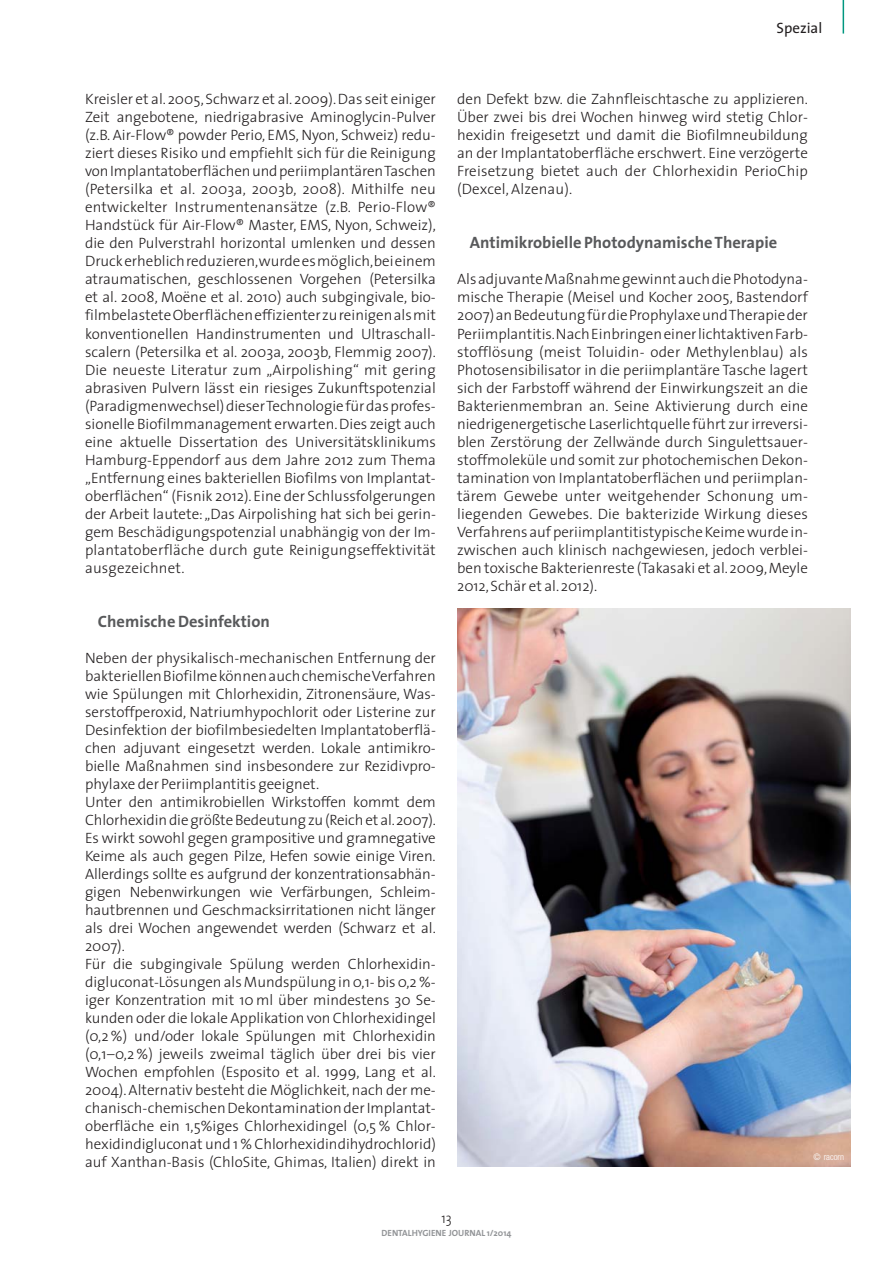
<style>
.page{position:relative;width:893px;height:1263px;background:#fff}
.page>*{position:absolute;margin:0;border:0;box-sizing:border-box;transform-origin:0 0}
.t1{font:700 16.5px "The Sans";color:#58595b}
.t2{font:300 15px/18px "The Sans";color:#231f20;text-align:justify}
.t3{font:15px "The Sans";color:#231f20}
.t4{font:300 14.25px "The Sans";color:#231f20;scale:.9 1}
.t5{font:700 9px "The Sans";color:#939598}
.t6{font:300 condensed 9px "Helvetica Neue";color:#fff}
</style>
<div class="page">
<hr style="left:843px;top:0;width:1px;height:34px;background:#009780">
<img style="left:457px;top:608px;width:393px;height:558px">
<p class="t3" style="left:776px;top:23px;width:47px">Spezial</p>
<p class="t2" style="left:85px;top:92px;width:352px">Kreisler et al. 2005, Schwarz et al. 2009). Das seit einiger Zeit angebotene, niedrigabrasive Aminoglycin-Pulver (z.B. Air-Flow® powder Perio, EMS, Nyon, Schweiz) redu&shy;ziert dieses Risiko und empfiehlt sich für die Reinigung von Implantatoberflächen und periimplantären Taschen (Petersilka et al. 2003a, 2003b, 2008). Mithilfe neu entwickelter Instrumentenansätze (z.B. Perio-Flow® Handstück für Air-Flow® Master, EMS, Nyon, Schweiz), die den Pulverstrahl horizontal umlenken und dessen Druck erheblich reduzieren, wurde es möglich, bei einem atraumatischen, geschlossenen Vorgehen (Petersilka et al. 2008, Moëne et al. 2010) auch subgingivale, bio&shy;filmbelastete Oberflächen effizienter zu reinigen als mit konventionellen Handinstrumenten und Ultraschall - scalern (Petersilka et al. 2003a, 2003b, Flemmig 2007).<br>Die neueste Literatur zum „Airpolishing“ mit gering abrasiven Pulvern lässt ein riesiges Zukunftspotenzial (Paradigmenwechsel) dieser Technologie für das profes&shy;sionelle Biofilmmanagement erwarten. Dies zeigt auch eine aktuelle Dissertation des Universitätsklinikums Hamburg-Eppendorf aus dem Jahre 2012 zum Thema „Entfernung eines bakteriellen Biofilms von Implantat&shy;oberflächen“ (Fisnik 2012). Eine der Schlussfolgerungen der Arbeit lautete: „Das Airpolishing hat sich bei gerin&shy;gem Beschädigungspotenzial unabhängig von der Im&shy;plantatoberfläche durch gute Reinigungseffektivität ausgezeichnet.</p>
<p class="t1" style="left:98px;top:613px;width:174px">Chemische Desinfektion</p>
<p class="t2" style="left:85px;top:650px;width:352px;text-align:left">Neben der physikalisch-mechanischen Entfernung der bakteriellen Biofilme können auch chemische Verfahren wie Spülungen mit Chlorhexidin, Zitronensäure, Was&shy;serstoffperoxid, Natriumhypochlorit oder Listerine zur Desinfektion der biofilmbesiedelten Implantatoberflä&shy;chen adjuvant eingesetzt werden. Lokale antimikro&shy;bielle Maßnahmen sind insbesondere zur Rezidivpro&shy;phylaxe der Periimplantitis geeignet.<br>Unter den antimikrobiellen Wirkstoffen kommt dem Chlorhexidin die größte Bedeutung zu (Reich et al. 2007).<br>Es wirkt sowohl gegen grampositive und gramnegative Keime als auch gegen Pilze, Hefen sowie einige Viren.<br>Allerdings sollte es aufgrund der konzentrationsabhän&shy;gigen Nebenwirkungen wie Verfärbungen, Schleim&shy;hautbrennen und Geschmacksirritationen nicht länger als drei Wochen angewendet werden (Schwarz et al.<br>2007).<br>Für die subgingivale Spülung werden Chlorhexidin - digluconat-Lösungen als Mundspülung in 0,1- bis 0,2 %- iger Konzentration mit 10 ml über mindestens 30 Se&shy;kunden oder die lokale Applikation von Chlorhexidingel (0,2 %) und/oder lokale Spülungen mit Chlorhexidin (0,1–0,2 %) jeweils zweimal täglich über drei bis vier Wochen empfohlen (Esposito et al. 1999, Lang et al.<br>2004). Alternativ besteht die Möglichkeit, nach der me&shy;chanisch-chemischen Dekontamination der Implantat&shy;oberfläche ein 1,5%iges Chlorhexidingel (0,5 % Chlor - hexidindigluconat und 1 % Chlorhexidindihydrochlorid) auf Xanthan-Basis (ChloSite, Ghimas, Italien) direkt in</p>
<p class="t2" style="left:457px;top:92px;width:352px">den Defekt bzw. die Zahnfleischtasche zu applizieren.<br>Über zwei bis drei Wochen hinweg wird stetig Chlor - hexidin freigesetzt und damit die Biofilmneubildung an der Implantatoberfläche erschwert. Eine verzögerte Freisetzung bietet auch der Chlorhexidin PerioChip (Dexcel, Alzenau).</p>
<p class="t1" style="left:470px;top:235px;width:309px">Antimikrobielle Photodynamische Therapie</p>
<p class="t2" style="left:457px;top:272px;width:352px">Als adjuvante Maßnahme gewinnt auch die Photodyna&shy;mische Therapie (Meisel und Kocher 2005, Bastendorf 2007) an Bedeutung für die Prophylaxe und Therapie der Periimplantitis. Nach Einbringen einer lichtaktiven Farb&shy;stofflösung (meist Toluidin- oder Methylenblau) als Photosensibilisator in die periimplantäre Tasche lagert sich der Farbstoff während der Einwirkungszeit an die Bakterienmembran an. Seine Aktivierung durch eine niedrigenergetische Laserlichtquelle führt zur irreversi&shy;blen Zerstörung der Zellwände durch Singulettsauer&shy;stoffmoleküle und somit zur photochemischen Dekon&shy;tamination von Implantatoberflächen und periimplan&shy;tärem Gewebe unter weitgehender Schonung um - liegenden Gewebes. Die bakterizide Wirkung dieses Verfahrens auf periimplantitistypische Keime wurde in&shy;zwischen auch klinisch nachgewiesen, jedoch verblei&shy;ben toxische Bakterienreste (Takasaki et al. 2009, Meyle 2012, Schär et al. 2012).</p>
<p class="t6" style="left:813px;top:1153px;width:32px">© racorn</p>
<p class="t4" style="left:441px;top:1212px;width:13px">13</p>
<p class="t5" style="left:382px;top:1228px;width:131px">DENTALHYGIENE JOURNAL 1/2014</p>
</div>
